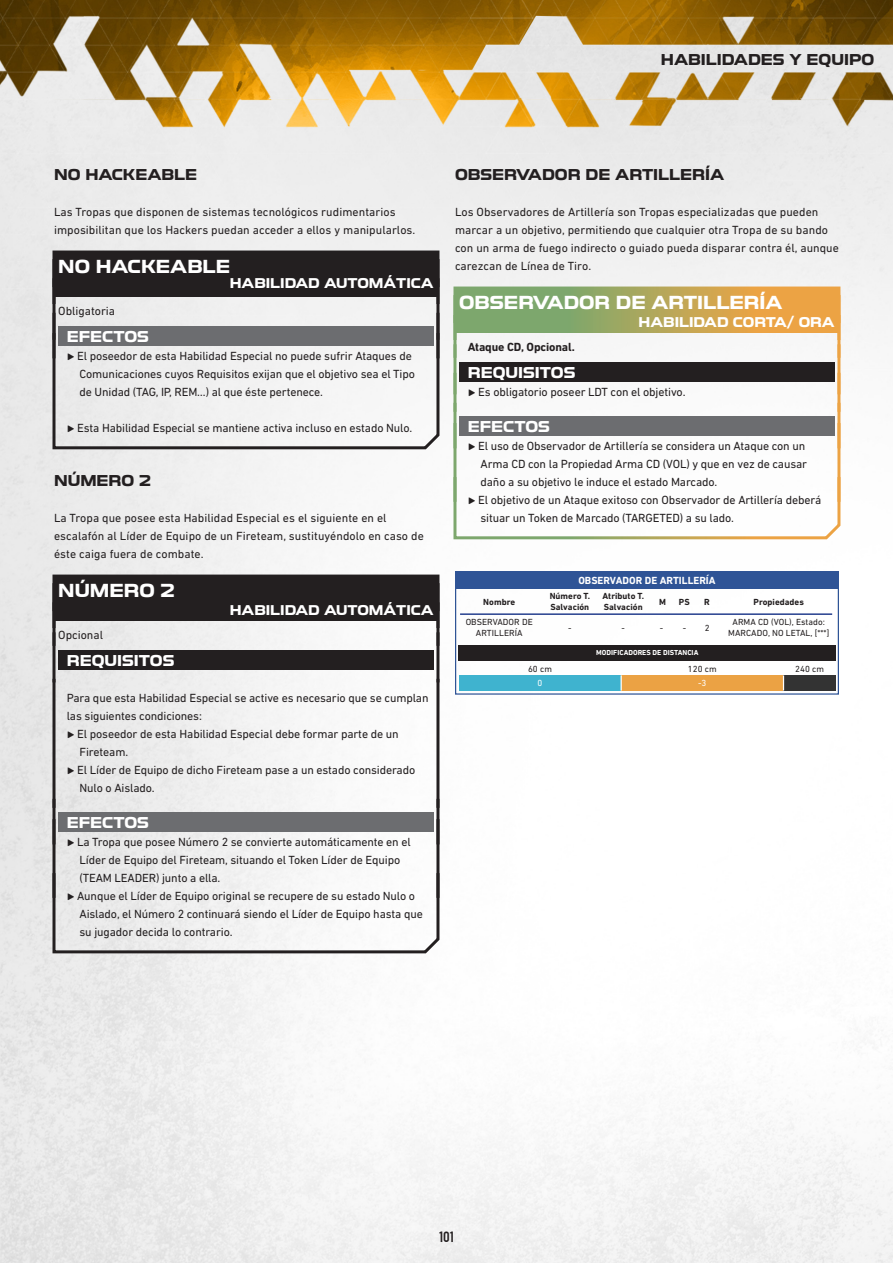
<style>
.page{position:relative;width:893px;height:1263px;background:#fff}
.page>*{position:absolute;margin:0;border:0;box-sizing:border-box;transform-origin:0 0}
.NOMBRE{font:700 18px "Toxigenesis Rg";color:#fff}
.Ladillo_2{font:700 15px "Toxigenesis Rg";color:#231f20}
.EFECTOS{font:700 15px "Toxigenesis Rg";color:#fff}
.REQUISITOS{font:700 15px "Toxigenesis Rg";color:#fff}
.t1{font:15px "Tactico";color:#231f20}
.Tipo{font:700 13.5px "Toxigenesis Rg";color:#fff}
.Texto_Principal{font:12px/18px "DIN Next LT Pro";letter-spacing:-.01em;color:#231f20}
.Requerimientos_Texto{font:12px/18px "DIN Next LT Pro";letter-spacing:-.01em;color:#231f20}
.Características{font:12px "DIN Next LT Pro";color:#231f20}
.Efectos_Texto_Bolos{font:700 12px "DIN Next LT Pro";letter-spacing:-.01em;color:#231f20}
.Ladillo_4{font:700 10.5px "DIN Next LT Pro";color:#fff}
.Texto_Principal-2{font:9px/10.8px "DIN Next LT Pro";letter-spacing:.005em;color:#231f20;text-align:center}
.Texto_Principal-3{font:700 9px/10.8px "DIN Next LT Pro";letter-spacing:.005em;color:#231f20}
.Texto_Principal-4{font:9px "DIN Next LT Pro";color:#fff}
.Ladillo_4-2{font:700 7.35px "DIN Next LT Pro";color:#fff}
.s1{font-family:"Aglet Slab"}
</style>
<div class="page">
<img style="left:0;top:0;width:893px;height:1263px">
<div style="left:55px;top:252px;width:382px;height:27px;background:#231f20"></div>
<div style="left:52px;top:251px;width:387px;height:38px;border:3px solid #231f20"></div>
<div style="left:55px;top:269px;width:382px;height:28px;background:#231f20"></div>
<svg style="left:52px;top:259px;width:4px;height:19px"></svg>
<hr style="left:436px;top:259px;width:3px;height:45px;background:#231f20">
<svg style="left:52px;top:278px;width:4px;height:35px"></svg>
<hr style="left:436px;top:278px;width:3px;height:62px;background:#231f20">
<div style="left:58px;top:326px;width:376px;height:20px;background:#6c6d70"></div>
<svg style="left:52px;top:313px;width:4px;height:17px"></svg>
<svg style="left:51px;top:330px;width:390px;height:121px"></svg>
<div style="left:55px;top:576px;width:382px;height:27px;background:#231f20"></div>
<div style="left:52px;top:575px;width:387px;height:38px;border:3px solid #231f20"></div>
<div style="left:55px;top:593px;width:382px;height:28px;background:#231f20"></div>
<svg style="left:52px;top:583px;width:4px;height:19px"></svg>
<hr style="left:436px;top:583px;width:3px;height:45px;background:#231f20">
<svg style="left:52px;top:602px;width:4px;height:30px"></svg>
<hr style="left:436px;top:602px;width:3px;height:44px;background:#231f20">
<div style="left:58px;top:650px;width:376px;height:20px;background:#231f20"></div>
<svg style="left:52px;top:632px;width:4px;height:47px"></svg>
<hr style="left:436px;top:632px;width:3px;height:50px;background:#231f20">
<svg style="left:52px;top:679px;width:4px;height:120px"></svg>
<hr style="left:436px;top:679px;width:3px;height:129px;background:#231f20">
<div style="left:58px;top:812px;width:376px;height:20px;background:#6c6d70"></div>
<svg style="left:52px;top:799px;width:4px;height:20px"></svg>
<hr style="left:436px;top:799px;width:3px;height:45px;background:#231f20">
<svg style="left:52px;top:819px;width:4px;height:51px"></svg>
<hr style="left:436px;top:819px;width:3px;height:79px;background:#231f20">
<svg style="left:51px;top:870px;width:390px;height:85px"></svg>
<svg style="left:457px;top:291px;width:379px;height:14px;background:#b0a55a"></svg>
<svg style="left:456px;top:305px;width:381px;height:28px;background:#b0a55a"></svg>
<hr style="left:453px;top:295px;width:3px;height:45px;background:#fff">
<hr style="left:837px;top:295px;width:3px;height:45px;background:#fff">
<hr style="left:453px;top:315px;width:3px;height:43px;background:#fff">
<hr style="left:837px;top:315px;width:3px;height:43px;background:#fff">
<div style="left:459px;top:362px;width:376px;height:20px;background:#231f20"></div>
<hr style="left:453px;top:344px;width:3px;height:50px;background:#fff">
<hr style="left:837px;top:344px;width:3px;height:50px;background:#fff">
<hr style="left:453px;top:373px;width:3px;height:39px;background:#fff">
<hr style="left:837px;top:373px;width:3px;height:39px;background:#fff">
<div style="left:459px;top:416px;width:376px;height:20px;background:#6c6d70"></div>
<hr style="left:453px;top:403px;width:3px;height:45px;background:#fff">
<hr style="left:837px;top:403px;width:3px;height:45px;background:#fff">
<hr style="left:453px;top:423px;width:3px;height:79px;background:#fff">
<hr style="left:837px;top:423px;width:3px;height:79px;background:#fff">
<svg style="left:452px;top:474px;width:390px;height:67px"></svg>
<div style="left:455px;top:571px;width:384px;height:124px;border:1px solid #2f5496"></div>
<div style="left:455px;top:571px;width:384px;height:18px;background:#2f5496"></div>
<div style="left:459px;top:645px;width:377px;height:15px;background:#231f20"></div>
<div style="left:459px;top:675px;width:162px;height:15px;background:#3fb3cf"></div>
<div style="left:621px;top:675px;width:162px;height:15px;background:#eba244"></div>
<div style="left:783px;top:675px;width:53px;height:15px;background:#333"></div>
<svg style="left:621px;top:675px;width:1px;height:15px"></svg>
<svg style="left:783px;top:675px;width:1px;height:15px"></svg>
<hr style="left:460px;top:613px;width:372px;height:2px;background:#253f8e">
<p class="Ladillo_2" style="left:661px;top:48px;width:215px">HABILIDADES Y EQUIPO</p>
<p class="Ladillo_2" style="left:54px;top:163px;width:145px">NO HACKEABLE</p>
<p class="Texto_Principal" style="left:54px;top:203px;width:363px">Las Tropas que disponen de sistemas tecnológicos rudimentarios imposibilitan que los Hackers puedan acceder a ellos y manipularlos.</p>
<p class="NOMBRE" style="left:58px;top:252px;width:173px">NO HACKEABLE</p>
<p class="Tipo" style="left:230px;top:273px;width:205px">HABILIDAD AUTOMÁTICA</p>
<p class="Características" style="left:58px;top:304px;width:58px">Obligatoria</p>
<p class="EFECTOS" style="left:67px;top:325px;width:84px">EFECTOS</p>
<p class="Texto_Principal" style="left:80px;top:347px;width:337px;text-indent:-13px"><span class="s1">►</span> El poseedor de esta Habilidad Especial no puede sufrir Ataques de<br>Comunicaciones cuyos Requisitos exijan que el objetivo sea el Tipo de Unidad (TAG, IP, REM…) al que éste pertenece.</p>
<p class="Texto_Principal" style="left:67px;top:419px;width:347px"><span class="s1">►</span> Esta Habilidad Especial se mantiene activa incluso en estado Nulo.</p>
<p class="Ladillo_2" style="left:54px;top:469px;width:99px">NÚMERO 2</p>
<p class="Texto_Principal" style="left:54px;top:509px;width:371px">La Tropa que posee esta Habilidad Especial es el siguiente en el escalafón al Líder de Equipo de un Fireteam, sustituyéndolo en caso de éste caiga fuera de combate.</p>
<p class="NOMBRE" style="left:58px;top:576px;width:118px">NÚMERO 2</p>
<p class="Tipo" style="left:230px;top:600px;width:205px">HABILIDAD AUTOMÁTICA</p>
<p class="Características" style="left:58px;top:628px;width:46px">Opcional</p>
<p class="REQUISITOS" style="left:67px;top:649px;width:109px">REQUISITOS</p>
<p class="Requerimientos_Texto" style="left:67px;top:689px;width:363px">Para que esta Habilidad Especial se active es necesario que se cumplan las siguientes condiciones:</p>
<p class="Texto_Principal" style="left:80px;top:725px;width:321px;text-indent:-13px"><span class="s1">►</span> El poseedor de esta Habilidad Especial debe formar parte de un<br>Fireteam.</p>
<p class="Texto_Principal" style="left:80px;top:761px;width:337px;text-indent:-13px"><span class="s1">►</span> El Líder de Equipo de dicho Fireteam pase a un estado considerado<br>Nulo o Aislado.</p>
<p class="EFECTOS" style="left:67px;top:811px;width:84px">EFECTOS</p>
<p class="Texto_Principal" style="left:80px;top:833px;width:333px;text-indent:-13px"><span class="s1">►</span> La Tropa que posee Número 2 se convierte automáticamente en el<br>Líder de Equipo del Fireteam, situando el Token Líder de Equipo (TEAM LEADER) junto a ella.</p>
<p class="Texto_Principal" style="left:80px;top:887px;width:345px;text-indent:-13px"><span class="s1">►</span> Aunque el Líder de Equipo original se recupere de su estado Nulo o<br>Aislado, el Número 2 continuará siendo el Líder de Equipo hasta que su jugador decida lo contrario.</p>
<p class="Ladillo_2" style="left:455px;top:163px;width:271px">OBSERVADOR DE ARTILLERÍA</p>
<p class="Texto_Principal" style="left:455px;top:203px;width:385px">Los Observadores de Artillería son Tropas especializadas que pueden marcar a un objetivo, permitiendo que cualquier otra Tropa de su bando con un arma de fuego indirecto o guiado pueda disparar contra él, aunque carezcan de Línea de Tiro.</p>
<p class="NOMBRE" style="left:459px;top:288px;width:325px">OBSERVADOR DE ARTILLERÍA</p>
<p class="Tipo" style="left:639px;top:312px;width:198px">HABILIDAD CORTA/ ORA</p>
<p class="Efectos_Texto_Bolos" style="left:468px;top:340px;width:109px">Ataque CD, Opcional.</p>
<p class="REQUISITOS" style="left:468px;top:361px;width:109px">REQUISITOS</p>
<p class="Texto_Principal" style="left:468px;top:383px;width:219px"><span class="s1">►</span> Es obligatorio poseer LDT con el objetivo.</p>
<p class="EFECTOS" style="left:468px;top:415px;width:84px">EFECTOS</p>
<p class="Texto_Principal" style="left:480px;top:437px;width:328px;text-indent:-13px"><span class="s1">►</span> El uso de Observador de Artillería se considera un Ataque con un<br>Arma CD con la Propiedad Arma CD (VOL) y que en vez de causar daño a su objetivo le induce el estado Marcado.</p>
<p class="Texto_Principal" style="left:480px;top:491px;width:342px;text-indent:-13px"><span class="s1">►</span> El objetivo de un Ataque exitoso con Observador de Artillería deberá situar un Token de Marcado (TARGETED) a su lado.</p>
<p class="Ladillo_4" style="left:578px;top:575px;width:139px">OBSERVADOR DE ARTILLERÍA</p>
<p class="Texto_Principal-3" style="left:483px;top:596px;width:33px">Nombre</p>
<p class="Texto_Principal-3" style="left:550px;top:591px;width:42px">Número T.<br>Salvación</p>
<p class="Texto_Principal-3" style="left:603px;top:591px;width:43px">Atributo T.<br>Salvación</p>
<p class="Texto_Principal-3" style="left:659px;top:596px;width:8px">M</p>
<p class="Texto_Principal-3" style="left:679px;top:596px;width:12px">PS</p>
<p class="Texto_Principal-3" style="left:704px;top:596px;width:7px">R</p>
<p class="Texto_Principal-3" style="left:753px;top:596px;width:52px">Propiedades</p>
<p class="Texto_Principal-2" style="left:466px;top:617px;width:69px">OBSERVADOR DE<br>ARTILLERÍA</p>
<p class="Texto_Principal-2" style="left:568px;top:622px;width:5px">-</p>
<p class="Texto_Principal-2" style="left:621px;top:622px;width:5px">-</p>
<p class="Texto_Principal-2" style="left:660px;top:622px;width:5px">-</p>
<p class="Texto_Principal-2" style="left:683px;top:622px;width:5px">-</p>
<p class="Texto_Principal-2" style="left:705px;top:622px;width:6px">2</p>
<p class="Texto_Principal-2" style="left:728px;top:617px;width:103px">ARMA CD (VOL), Estado:<br>MARCADO, NO LETAL, [***]</p>
<p class="Ladillo_4-2" style="left:596px;top:648px;width:104px">MODIFICADORES DE DISTANCIA</p>
<p class="Texto_Principal-2" style="left:528px;top:663px;width:25px">60 cm</p>
<p class="Texto_Principal-2" style="left:688px;top:663px;width:30px">120 cm</p>
<p class="Texto_Principal-2" style="left:795px;top:663px;width:30px">240 cm</p>
<p class="Texto_Principal-4" style="left:538px;top:677px;width:6px">0</p>
<p class="Texto_Principal-4" style="left:698px;top:677px;width:10px">-3</p>
<p class="t1" style="left:439px;top:1228px;width:16px">101</p>
</div>
